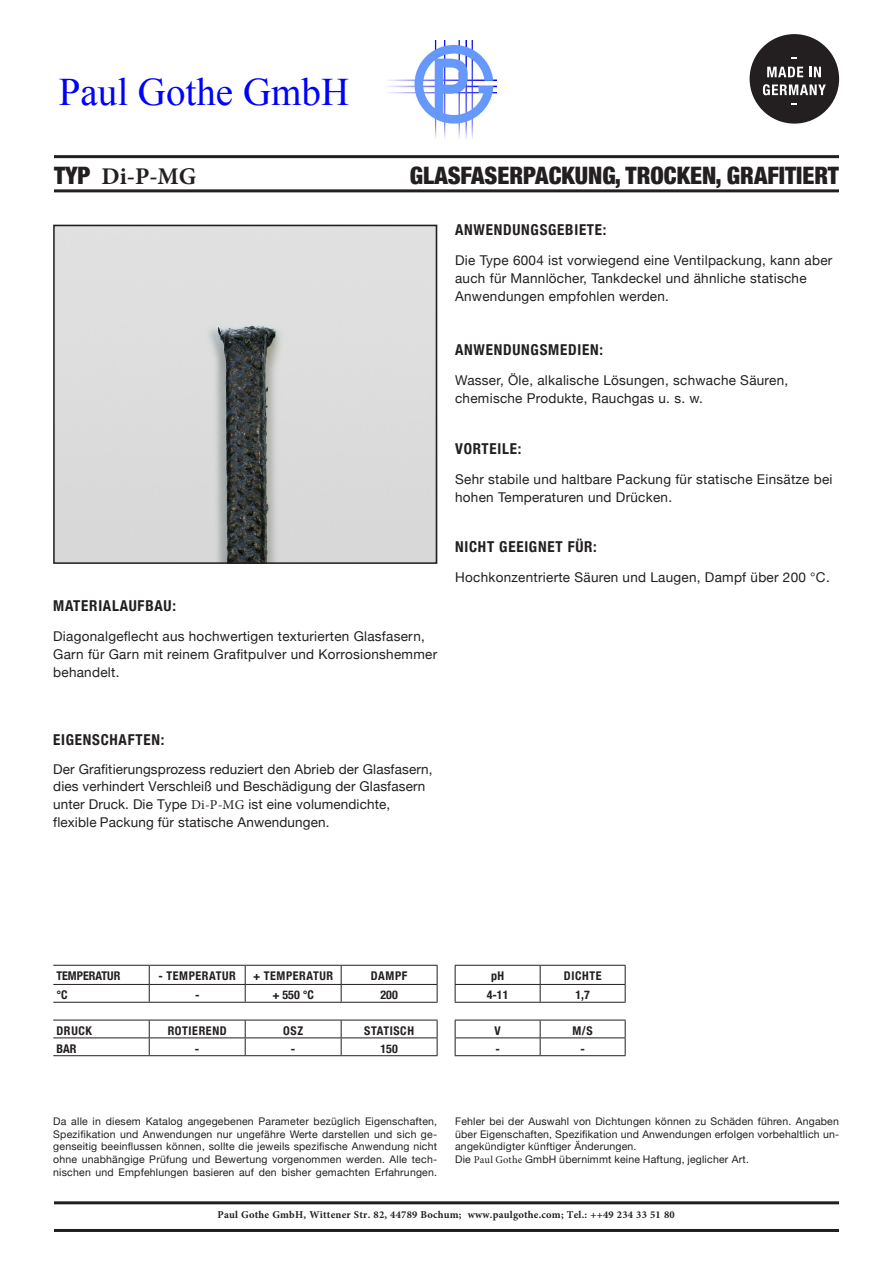
<style>
.page{position:relative;width:893px;height:1263px;background:#fff}
.page>*{position:absolute;margin:0;border:0;box-sizing:border-box;transform-origin:0 0}
.t1{font:39px "Times New Roman";color:#00f}
.t2{font:900 condensed 24px "Helvetica Neue";color:#231f20}
.t3{font:700 24px "Minion Pro";color:#231f20}
.t4{font:700 condensed 15px "Helvetica Neue";letter-spacing:.05em;color:#231f20}
.t5{font:13.5px/18px "Helvetica Neue";letter-spacing:.02em;color:#231f20}
.t6{font:700 condensed 12px "Helvetica Neue";letter-spacing:.05em;color:#231f20}
.t7{font:700 condensed 12px "Helvetica Neue";color:#231f20}
.t8{font:10.5px/12.6px "Helvetica Neue";letter-spacing:.02em;color:#231f20;text-align:justify}
.t9{font:700 10.5px "Minion Pro";letter-spacing:.02em;color:#231f20}
.s1{font-family:"Helvetica Neue";font-weight:900;font-stretch:condensed}
.s2{font-family:"Minion Pro"}
</style>
<div class="page">
<hr style="left:54px;top:189px;width:785px;height:3px;background:#231f20">
<hr style="left:54px;top:1201px;width:785px;height:3px;background:#231f20">
<hr style="left:54px;top:1229px;width:785px;height:3px;background:#231f20">
<hr style="left:54px;top:155px;width:785px;height:3px;background:#231f20">
<hr style="left:53px;top:965px;width:96px;height:1px;background:#231f20">
<hr style="left:149px;top:965px;width:96px;height:1px;background:#231f20">
<hr style="left:245px;top:965px;width:96px;height:1px;background:#231f20">
<hr style="left:341px;top:965px;width:96px;height:1px;background:#231f20">
<hr style="left:455px;top:965px;width:85px;height:1px;background:#231f20">
<hr style="left:540px;top:965px;width:85px;height:1px;background:#231f20">
<hr style="left:53px;top:984px;width:96px;height:1px;background:#231f20">
<hr style="left:149px;top:984px;width:96px;height:1px;background:#231f20">
<svg style="left:149px;top:966px;width:1px;height:36px"></svg>
<hr style="left:245px;top:984px;width:96px;height:1px;background:#231f20">
<svg style="left:245px;top:966px;width:1px;height:36px"></svg>
<hr style="left:341px;top:984px;width:96px;height:1px;background:#231f20">
<svg style="left:341px;top:966px;width:1px;height:36px"></svg>
<svg style="left:437px;top:966px;width:1px;height:36px"></svg>
<hr style="left:455px;top:984px;width:85px;height:1px;background:#231f20">
<svg style="left:455px;top:966px;width:1px;height:36px"></svg>
<hr style="left:540px;top:984px;width:85px;height:1px;background:#231f20">
<svg style="left:540px;top:966px;width:1px;height:36px"></svg>
<svg style="left:625px;top:966px;width:1px;height:36px"></svg>
<hr style="left:53px;top:1002px;width:96px;height:1px;background:#231f20">
<hr style="left:149px;top:1002px;width:96px;height:1px;background:#231f20">
<hr style="left:245px;top:1002px;width:96px;height:1px;background:#231f20">
<hr style="left:341px;top:1002px;width:96px;height:1px;background:#231f20">
<hr style="left:455px;top:1002px;width:85px;height:1px;background:#231f20">
<hr style="left:540px;top:1002px;width:85px;height:1px;background:#231f20">
<hr style="left:53px;top:1020px;width:96px;height:1px;background:#231f20">
<hr style="left:149px;top:1020px;width:96px;height:1px;background:#231f20">
<hr style="left:245px;top:1020px;width:96px;height:1px;background:#231f20">
<hr style="left:341px;top:1020px;width:96px;height:1px;background:#231f20">
<hr style="left:455px;top:1020px;width:85px;height:1px;background:#231f20">
<hr style="left:540px;top:1020px;width:85px;height:1px;background:#231f20">
<hr style="left:53px;top:1037px;width:96px;height:1px;background:#231f20">
<hr style="left:149px;top:1037px;width:96px;height:1px;background:#231f20">
<svg style="left:149px;top:1020px;width:1px;height:35px"></svg>
<hr style="left:245px;top:1037px;width:96px;height:1px;background:#231f20">
<svg style="left:245px;top:1020px;width:1px;height:35px"></svg>
<hr style="left:341px;top:1037px;width:96px;height:1px;background:#231f20">
<svg style="left:341px;top:1020px;width:1px;height:35px"></svg>
<svg style="left:437px;top:1020px;width:1px;height:35px"></svg>
<hr style="left:455px;top:1037px;width:85px;height:1px;background:#231f20">
<svg style="left:455px;top:1020px;width:1px;height:35px"></svg>
<hr style="left:540px;top:1037px;width:85px;height:1px;background:#231f20">
<svg style="left:540px;top:1020px;width:1px;height:35px"></svg>
<svg style="left:625px;top:1020px;width:1px;height:35px"></svg>
<hr style="left:53px;top:1055px;width:96px;height:1px;background:#231f20">
<hr style="left:149px;top:1055px;width:96px;height:1px;background:#231f20">
<hr style="left:245px;top:1055px;width:96px;height:1px;background:#231f20">
<hr style="left:341px;top:1055px;width:96px;height:1px;background:#231f20">
<hr style="left:455px;top:1055px;width:85px;height:1px;background:#231f20">
<hr style="left:540px;top:1055px;width:85px;height:1px;background:#231f20">
<img style="left:56px;top:228px;width:378px;height:333px">
<div style="left:53px;top:225px;width:384px;height:339px;border:2px solid #231f20"></div>
<div style="left:750px;top:34px;width:89px;height:90px;background:#231f20;border-radius:50%"></div>
<svg style="left:767px;top:67px;width:36px;height:10px"></svg>
<svg style="left:809px;top:67px;width:12px;height:10px"></svg>
<svg style="left:763px;top:84px;width:63px;height:11px"></svg>
<img style="left:387px;top:40px;width:109px;height:99px">
<h1 class="t1" style="left:59px;top:66px;width:292px">Paul Gothe GmbH</h1>
<h2 class="t3" style="left:54px;top:159px;width:144px"><span class="s1">TYP</span> Di-P-MG</h2>
<h2 class="t2" style="left:410px;top:156px;width:431px">GLASFASERPACKUNG, TROCKEN, GRAFITIERT</h2>
<p class="t4" style="left:455px;top:217px;width:153px">ANWENDUNGSGEBIETE:</p>
<p class="t5" style="left:455px;top:250px;width:379px">Die Type 6004 ist vorwiegend eine Ventilpackung, kann aber auch für Mannlöcher, Tankdeckel und ähnliche statische<br>Anwendungen empfohlen werden.</p>
<p class="t4" style="left:53px;top:593px;width:124px">MATERIALAUFBAU:</p>
<p class="t5" style="left:53px;top:626px;width:385px">Diagonalgeflecht aus hochwertigen texturierten Glasfasern,<br>Garn für Garn mit reinem Grafitpulver und Korrosionshemmer behandelt.</p>
<p class="t4" style="left:455px;top:337px;width:149px">ANWENDUNGSMEDIEN:</p>
<p class="t5" style="left:455px;top:370px;width:335px">Wasser, Öle, alkalische Lösungen, schwache Säuren, chemische Produkte, Rauchgas u. s. w.</p>
<p class="t4" style="left:455px;top:436px;width:68px">VORTEILE:</p>
<p class="t5" style="left:455px;top:469px;width:379px">Sehr stabile und haltbare Packung für statische Einsätze bei hohen Temperaturen und Drücken.</p>
<p class="t4" style="left:455px;top:534px;width:143px">NICHT GEEIGNET FÜR:</p>
<p class="t5" style="left:455px;top:567px;width:376px">Hochkonzentrierte Säuren und Laugen, Dampf über 200 °C.</p>
<p class="t4" style="left:53px;top:727px;width:113px">EIGENSCHAFTEN:</p>
<p class="t5" style="left:53px;top:759px;width:381px">Der Grafitierungsprozess reduziert den Abrieb der Glasfasern, dies verhindert Verschleiß und Beschädigung der Glasfasern unter Druck. Die Type <span class="s2">Di-P-MG</span> ist eine volumendichte, flexible Packung für statische Anwendungen.</p>
<p class="t7" style="left:56px;top:966px;width:65px">TEMPERATUR</p>
<p class="t6" style="left:158px;top:966px;width:79px">- TEMPERATUR</p>
<p class="t6" style="left:253px;top:966px;width:82px">+ TEMPERATUR</p>
<p class="t6" style="left:371px;top:966px;width:38px">DAMPF</p>
<p class="t6" style="left:491px;top:966px;width:15px">pH</p>
<p class="t6" style="left:564px;top:966px;width:39px">DICHTE</p>
<p class="t6" style="left:56px;top:985px;width:13px">°C</p>
<p class="t6" style="left:195px;top:985px;width:6px">-</p>
<p class="t6" style="left:272px;top:985px;width:43px">+ 550 °C</p>
<p class="t6" style="left:380px;top:985px;width:19px">200</p>
<p class="t6" style="left:487px;top:985px;width:23px">4-11</p>
<p class="t6" style="left:575px;top:985px;width:16px">1,7</p>
<p class="t6" style="left:56px;top:1020px;width:37px">DRUCK</p>
<p class="t6" style="left:168px;top:1020px;width:60px">ROTIEREND</p>
<p class="t6" style="left:283px;top:1020px;width:21px">OSZ</p>
<p class="t6" style="left:364px;top:1020px;width:51px">STATISCH</p>
<p class="t6" style="left:494px;top:1020px;width:8px">V</p>
<p class="t6" style="left:572px;top:1020px;width:22px">M/S</p>
<p class="t6" style="left:56px;top:1038px;width:22px">BAR</p>
<p class="t6" style="left:195px;top:1038px;width:6px">-</p>
<p class="t6" style="left:291px;top:1038px;width:6px">-</p>
<p class="t6" style="left:380px;top:1038px;width:19px">150</p>
<p class="t6" style="left:495px;top:1038px;width:6px">-</p>
<p class="t6" style="left:580px;top:1038px;width:6px">-</p>
<p class="t8" style="left:53px;top:1114px;width:385px">Da alle in diesem Katalog angegebenen Parameter bezüglich Eigenschaften, Spezifikation und Anwendungen nur ungefähre Werte darstellen und sich ge&shy;genseitig beeinflussen können, sollte die jeweils spezifische Anwendung nicht ohne unabhängige Prüfung und Bewertung vorgenommen werden. Alle tech&shy;nischen und Empfehlungen basieren auf den bisher gemachten Erfahrungen.</p>
<p class="t8" style="left:455px;top:1114px;width:386px;text-align:left">Fehler bei der Auswahl von Dichtungen können zu Schäden führen. Angaben über Eigenschaften, Spezifikation und Anwendungen erfolgen vorbehaltlich un&shy;angekündigter künftiger Änderungen.<br>Die <span class="s2">Paul Gothe</span> GmbH übernimmt keine Haftung, jeglicher Art.</p>
<p class="t9" style="left:218px;top:1207px;width:459px">Paul Gothe GmbH, Wittener Str. 82, 44789 Bochum; www.paulgothe.com; Tel.: ++49 234 33 51 80</p>
</div>
